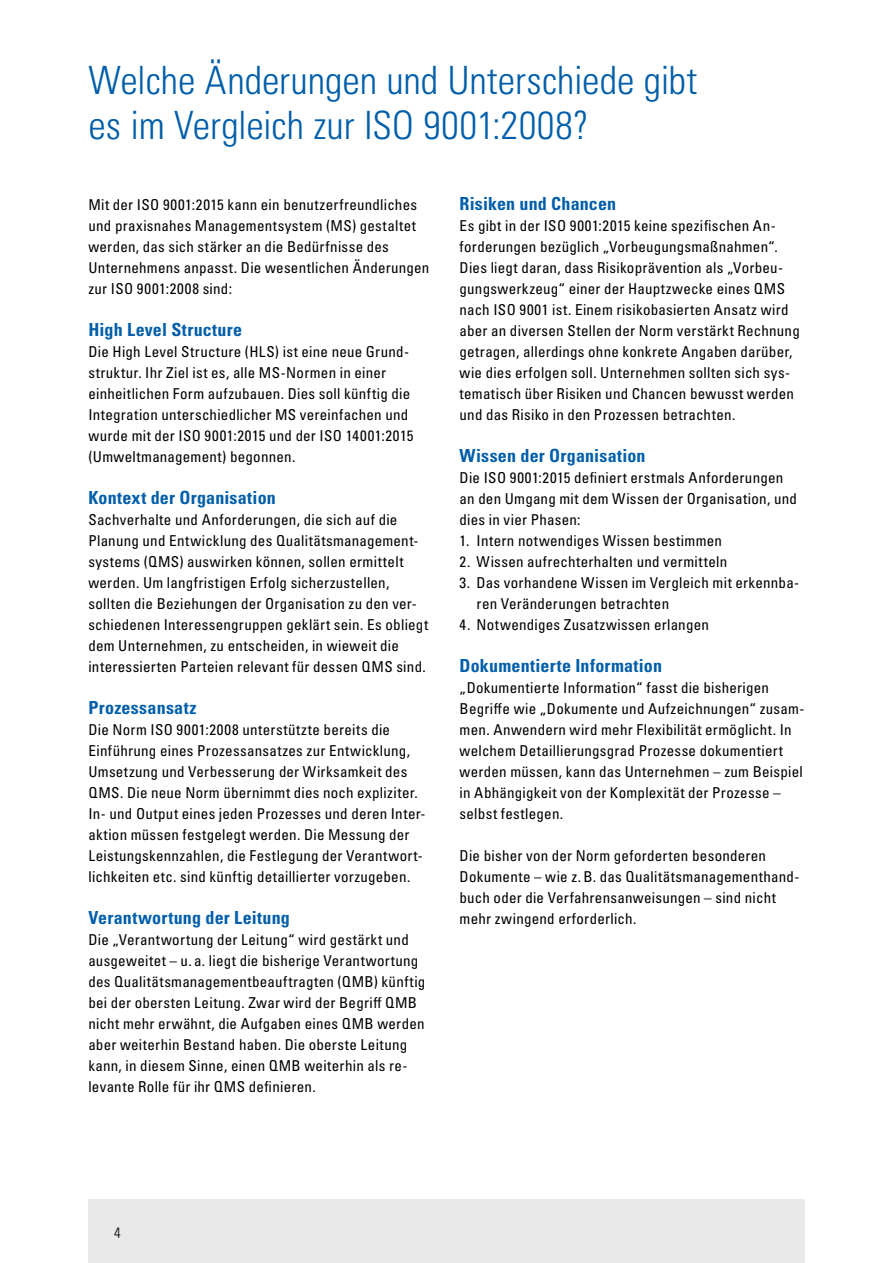
<style>
.page{position:relative;width:893px;height:1263px;background:#fff}
.page>*{position:absolute;margin:0;border:0;box-sizing:border-box;transform-origin:0 0}
.t1{font:39px/45px "Univers LTCYR 47 Light Cond";color:#005eaa}
.t2{font:18px "Univers LTCYR 67 Bold Cond";letter-spacing:.01em;color:#005eaa}
.t3{font:condensed 15px/21px "Univers LTCYR 57";letter-spacing:.015em;color:#000}
.t4{font:15px "Univers LTCYR 47 Light Cond";color:#000}
</style>
<div class="page">
<div style="left:88px;top:1200px;width:717px;height:63px;background:#e9e9e9"></div>
<h1 class="t1" style="left:88px;top:56px;width:610px">Welche Änderungen und Unterschiede gibt es im Vergleich zur ISO 9001:2008?</h1>
<p class="t3" style="left:88px;top:194px;width:342px">Mit der ISO 9001:2015 kann ein benutzerfreundliches und praxisnahes Managementsystem (MS) gestaltet werden, das sich stärker an die Bedürfnisse des Unternehmens anpasst. Die wesentlichen Änderungen zur ISO 9001:2008 sind:</p>
<p class="t2" style="left:88px;top:319px;width:155px">High Level Structure</p>
<p class="t3" style="left:88px;top:341px;width:327px">Die High Level Structure (HLS) ist eine neue Grund&shy;struktur. Ihr Ziel ist es, alle MS-Normen in einer einheitlichen Form aufzubauen. Dies soll künftig die Integration unterschiedlicher MS vereinfachen und wurde mit der ISO 9001:2015 und der ISO 14001:2015 (Umweltmanagement) begonnen.</p>
<p class="t2" style="left:88px;top:487px;width:189px">Kontext der Organisation</p>
<p class="t3" style="left:88px;top:509px;width:341px">Sachverhalte und Anforderungen, die sich auf die Planung und Entwicklung des Qualitätsmanagement&shy;systems (QMS) auswirken können, sollen ermittelt werden. Um langfristigen Erfolg sicherzustellen, sollten die Beziehungen der Organisation zu den ver&shy;schiedenen Interessengruppen geklärt sein. Es obliegt dem Unternehmen, zu entscheiden, in wieweit die interessierten Parteien relevant für dessen QMS sind.</p>
<p class="t2" style="left:88px;top:697px;width:109px">Prozessansatz</p>
<p class="t3" style="left:88px;top:719px;width:339px">Die Norm ISO 9001:2008 unterstützte bereits die Einführung eines Prozessansatzes zur Entwicklung, Umsetzung und Verbesserung der Wirksamkeit des QMS. Die neue Norm übernimmt dies noch expliziter.<br>In- und Output eines jeden Prozesses und deren Inter&shy;aktion müssen festgelegt werden. Die Messung der Leistungskennzahlen, die Festlegung der Verantwort&shy;lichkeiten etc. sind künftig detaillierter vorzugeben.</p>
<p class="t2" style="left:88px;top:907px;width:203px">Verantwortung der Leitung</p>
<p class="t3" style="left:88px;top:929px;width:338px">Die „Verantwortung der Leitung“ wird gestärkt und ausgeweitet – u. a. liegt die bisherige Verantwortung des Qualitätsmanagementbeauftragten (QMB) künftig bei der obersten Leitung. Zwar wird der Begriff QMB nicht mehr erwähnt, die Aufgaben eines QMB werden aber weiterhin Bestand haben. Die oberste Leitung kann, in diesem Sinne, einen QMB weiterhin als re&shy;levante Rolle für ihr QMS definieren.</p>
<p class="t2" style="left:460px;top:193px;width:158px">Risiken und Chancen</p>
<p class="t3" style="left:460px;top:215px;width:342px">Es gibt in der ISO 9001:2015 keine spezifischen An&shy;forderungen bezüglich „Vorbeugungsmaßnahmen“.<br>Dies liegt daran, dass Risikoprävention als „Vorbeu&shy;gungswerkzeug“ einer der Hauptzwecke eines QMS nach ISO 9001 ist. Einem risikobasierten Ansatz wird aber an diversen Stellen der Norm verstärkt Rechnung getragen, allerdings ohne konkrete Angaben darüber, wie dies erfolgen soll. Unternehmen sollten sich sys&shy;tematisch über Risiken und Chancen bewusst werden und das Risiko in den Prozessen betrachten.</p>
<p class="t2" style="left:460px;top:445px;width:188px">Wissen der Organisation</p>
<p class="t3" style="left:460px;top:467px;width:339px">Die ISO 9001:2015 definiert erstmals Anforderungen an den Umgang mit dem Wissen der Organisation, und dies in vier Phasen:</p>
<p class="t3" style="left:460px;top:530px;width:264px">1. Intern notwendiges Wissen bestimmen</p>
<p class="t3" style="left:460px;top:551px;width:269px">2. Wissen aufrechterhalten und vermitteln</p>
<p class="t3" style="left:477px;top:572px;width:324px;text-indent:-17px">3. Das vorhandene Wissen im Vergleich mit erkennba&shy;ren Veränderungen betrachten</p>
<p class="t3" style="left:460px;top:614px;width:251px">4. Notwendiges Zusatzwissen erlangen</p>
<p class="t2" style="left:460px;top:655px;width:204px">Dokumentierte Information</p>
<p class="t3" style="left:460px;top:677px;width:346px">„Dokumentierte Information“ fasst die bisherigen Begriffe wie „Dokumente und Aufzeichnungen“ zusam&shy;men. Anwendern wird mehr Flexibilität ermöglicht. In welchem Detaillierungsgrad Prozesse dokumentiert werden müssen, kann das Unternehmen – zum Beispiel in Abhängigkeit von der Komplexität der Prozesse – selbst festlegen.</p>
<p class="t3" style="left:460px;top:845px;width:341px">Die bisher von der Norm geforderten besonderen Dokumente – wie z.B. das Qualitätsmanagementhand&shy;buch oder die Verfahrensanweisungen – sind nicht mehr zwingend erforderlich.</p>
<p class="t4" style="left:114px;top:1222px;width:8px">4</p>
</div>
